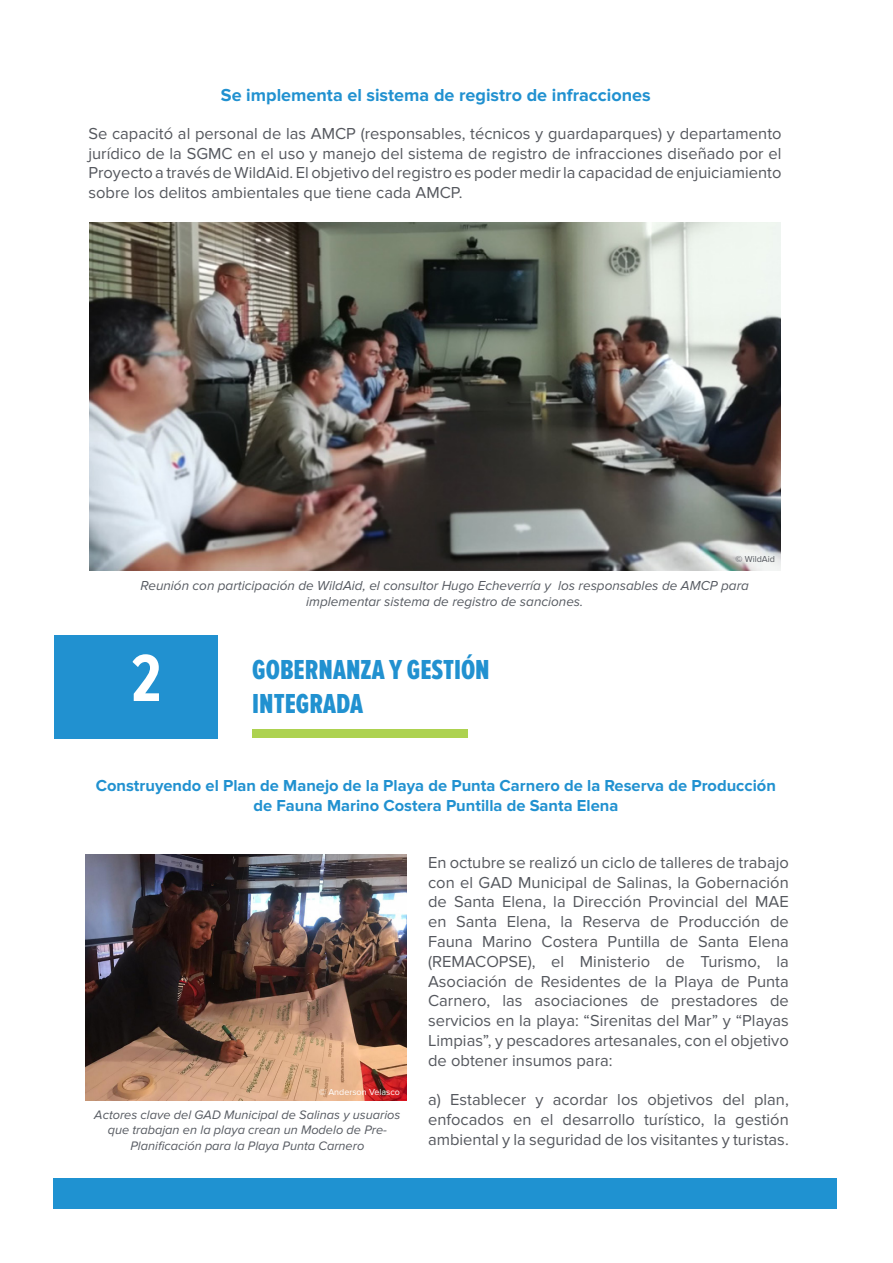
<style>
.page{position:relative;width:893px;height:1263px;background:#fff}
.page>*{position:absolute;margin:0;border:0;box-sizing:border-box;transform-origin:0 0}
.t1{font:700 69px "Proxima Nova Ex Cn";color:#fff}
.t2{font:28.5px "Proxima Nova Ex Cn Extrabld";color:#2191d0}
.t3{font:700 18px "Proxima Nova";color:#2191d0}
.t4{font:16.5px/19.8px "Proxima Nova";color:#55585e;text-align:justify}
.t5{font:700 16.5px/19.8px "Proxima Nova";color:#2191d0;text-align:center}
.t6{font:italic 13.5px/16.2px "Proxima Nova";color:#565a61;text-align:center}
.t7{font:italic 12.75px/15.3px "Proxima Nova";color:#565a61;text-align:center}
.t8{font:9px "Proxima Nova";color:#fff}
.t9{font:9px "Proxima Nova";color:#55585e}
</style>
<div class="page">
<div style="left:54px;top:636px;width:163px;height:103px;background:#2191d0"></div>
<div style="left:252px;top:729px;width:216px;height:9px;background:#add250"></div>
<img style="left:89px;top:223px;width:692px;height:348px">
<div style="left:54px;top:1179px;width:783px;height:30px;background:#1f92d1"></div>
<img style="left:85px;top:855px;width:322px;height:246px">
<p class="t3" style="left:221px;top:85px;width:431px">Se implementa el sistema de registro de infracciones</p>
<p class="t4" style="left:88px;top:124px;width:695px">Se capacitó al personal de las AMCP (responsables, técnicos y guardaparques) y departamento jurídico de la SGMC en el uso y manejo del sistema de registro de infracciones diseñado por el Proyecto a través de WildAid. El objetivo del registro es poder medir la capacidad de enjuiciamiento sobre los delitos ambientales que tiene cada AMCP.</p>
<p class="t9" style="left:735px;top:554px;width:41px">© WildAid</p>
<p class="t6" style="left:141px;top:578px;width:610px">Reunión con participación de WildAid, el consultor Hugo Echeverría y los responsables de AMCP para implementar sistema de registro de sanciones.</p>
<p class="t1" style="left:131px;top:640px;width:32px">2</p>
<p class="t2" style="left:252px;top:654px;width:239px">GOBERNANZA Y GESTIÓN</p>
<p class="t2" style="left:252px;top:688px;width:112px">INTEGRADA</p>
<p class="t5" style="left:96px;top:776px;width:682px">Construyendo el Plan de Manejo de la Playa de Punta Carnero de la Reserva de Producción de Fauna Marino Costera Puntilla de Santa Elena</p>
<p class="t8" style="left:319px;top:1086px;width:83px">© Anderson Velasco</p>
<p class="t7" style="left:94px;top:1107px;width:308px">Actores clave del GAD Municipal de Salinas y usuarios que trabajan en la playa crean un Modelo de Pre-<br>Planificación para la Playa Punta Carnero</p>
<p class="t4" style="left:428px;top:853px;width:362px">En octubre se realizó un ciclo de talleres de trabajo con el GAD Municipal de Salinas, la Gobernación de Santa Elena, la Dirección Provincial del MAE en Santa Elena, la Reserva de Producción de Fauna Marino Costera Puntilla de Santa Elena (REMACOPSE), el Ministerio de Turismo, la Asociación de Residentes de la Playa de Punta Carnero, las asociaciones de prestadores de servicios en la playa: “Sirenitas del Mar” y “Playas Limpias”, y pescadores artesanales, con el objetivo de obtener insumos para:</p>
<p class="t4" style="left:428px;top:1090px;width:362px">a) Establecer y acordar los objetivos del plan, enfocados en el desarrollo turístico, la gestión ambiental y la seguridad de los visitantes y turistas.</p>
</div>
